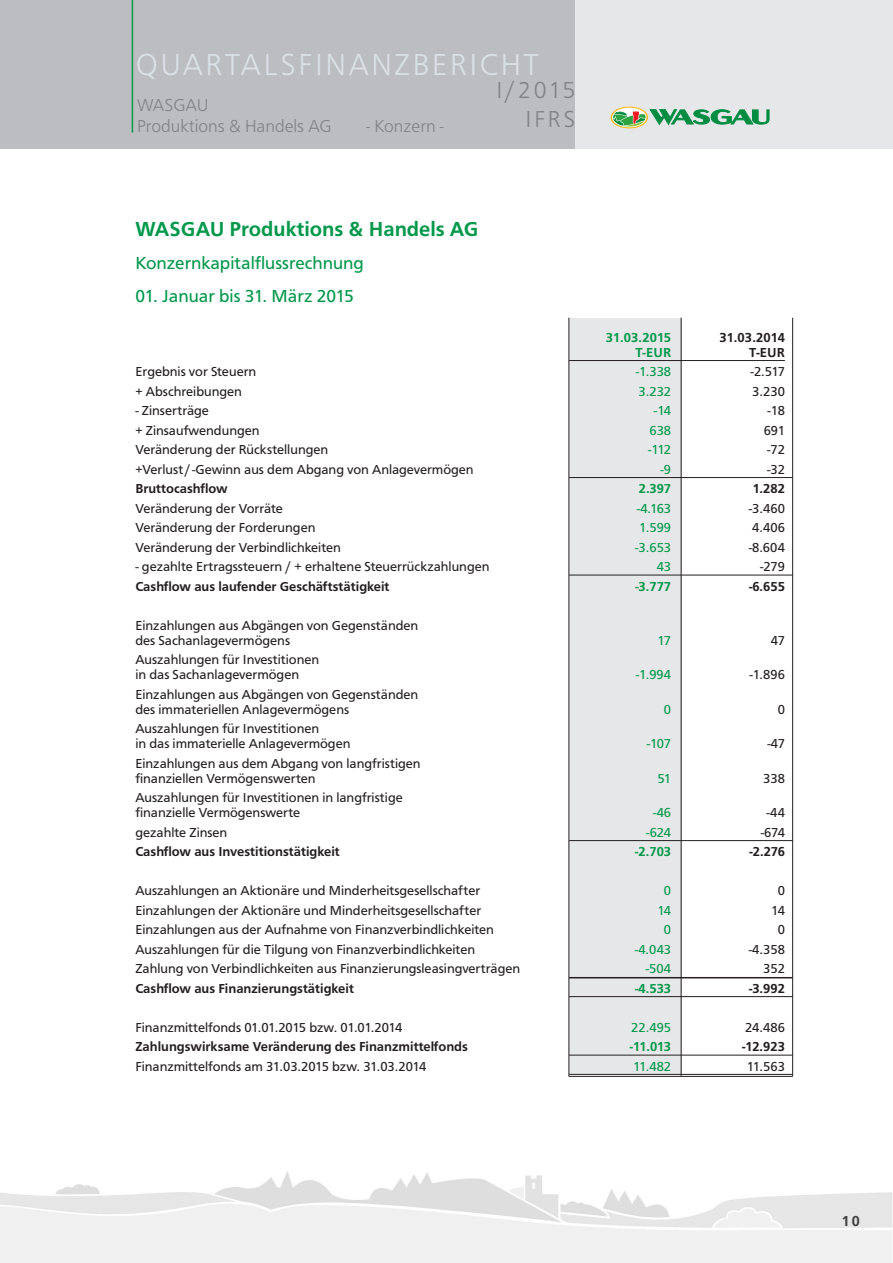
<style>
.page{position:relative;width:893px;height:1263px;background:#fff}
.page>*{position:absolute;margin:0;border:0;box-sizing:border-box;transform-origin:0 0}
.t1{font:300 31.5px "Frutus T";letter-spacing:.08em;color:#dae2e7}
.t2{font:300 24px/28.8px "Frutus T";letter-spacing:.12em;color:#808285;text-align:right}
.t3{font:500 21px "Frutus T";color:#00984a}
.t4{font:18px "Frutus T";color:#00984a}
.t5{font:300 18px/21.6px "Frutus T";color:#808285}
.t6{font:500 15px "Frutus T";color:#3e3e3f}
.t7{font:13.5px/15px "Frutus T";color:#231f20}
.t8{font:500 13.5px "Frutus T";color:#231f20}
.t9{font:13.5px "Frutus T";color:#00984a}
.t10{font:500 13.5px "Frutus T";color:#00984a}
</style>
<div class="page">
<img style="left:293px;top:1172px;width:301px;height:35px">
<div style="left:544px;top:0;width:349px;height:149px;background:#e6e7e9"></div>
<div style="left:0;top:0;width:575px;height:149px;background:#bcbdc0"></div>
<hr style="left:132px;top:0;width:1px;height:132px;background:#00984a">
<svg style="left:611px;top:107px;width:37px;height:21px"></svg>
<div style="left:613px;top:108px;width:33px;height:19px;background:#fff;border-radius:50%"></div>
<svg style="left:613px;top:109px;width:156px;height:18px"></svg>
<div style="left:569px;top:318px;width:112px;height:756px;background:#e6e7e9"></div>
<hr style="left:569px;top:318px;width:1px;height:759px;background:#231f20">
<hr style="left:681px;top:318px;width:1px;height:758px;background:#231f20">
<hr style="left:792px;top:318px;width:1px;height:758px;background:#231f20">
<hr style="left:569px;top:360px;width:216px;height:1px;background:#231f20">
<hr style="left:569px;top:477px;width:224px;height:1px;background:#231f20">
<hr style="left:569px;top:575px;width:224px;height:1px;background:#231f20">
<hr style="left:569px;top:840px;width:224px;height:1px;background:#231f20">
<hr style="left:569px;top:977px;width:224px;height:1px;background:#231f20">
<hr style="left:569px;top:996px;width:224px;height:1px;background:#231f20">
<hr style="left:569px;top:1055px;width:224px;height:1px;background:#231f20">
<hr style="left:569px;top:1074px;width:224px;height:1px;background:#231f20">
<hr style="left:569px;top:1076px;width:224px;height:1px;background:#231f20">
<h1 class="t1" style="left:136px;top:53px;width:405px">QUARTALSFINANZBERICHT</h1>
<h3 class="t5" style="left:137px;top:95px;width:196px">WASGAU<br>Produktions &amp; Handels AG</h3>
<h2 class="t2" style="left:496px;top:78px;width:80px">I/2015<br>IFRS</h2>
<h3 class="t5" style="left:366px;top:117px;width:79px">- Konzern -</h3>
<h3 class="t3" style="left:135px;top:220px;width:345px">WASGAU Produktions &amp; Handels AG</h3>
<h3 class="t4" style="left:135px;top:256px;width:230px">Konzernkapitalflussrechnung</h3>
<h3 class="t4" style="left:135px;top:289px;width:220px">01. Januar bis 31. März 2015</h3>
<p class="t10" style="left:606px;top:332px;width:67px">31.03.2015</p>
<p class="t8" style="left:720px;top:332px;width:67px">31.03.2014</p>
<p class="t10" style="left:635px;top:347px;width:37px">T-EUR</p>
<p class="t8" style="left:749px;top:347px;width:37px">T-EUR</p>
<p class="t7" style="left:135px;top:365px;width:122px">Ergebnis vor Steuern</p>
<p class="t9" style="left:636px;top:366px;width:37px">-1.338</p>
<p class="t7" style="left:751px;top:365px;width:36px">-2.517</p>
<p class="t7" style="left:135px;top:385px;width:108px">+ Abschreibungen</p>
<p class="t9" style="left:638px;top:386px;width:34px">3.232</p>
<p class="t7" style="left:752px;top:385px;width:34px">3.230</p>
<p class="t7" style="left:135px;top:404px;width:75px">- Zinserträge</p>
<p class="t9" style="left:654px;top:405px;width:19px">-14</p>
<p class="t7" style="left:768px;top:404px;width:19px">-18</p>
<p class="t7" style="left:135px;top:424px;width:126px">+ Zinsaufwendungen</p>
<p class="t9" style="left:649px;top:425px;width:23px">638</p>
<p class="t7" style="left:764px;top:424px;width:23px">691</p>
<p class="t7" style="left:135px;top:443px;width:194px">Veränderung der Rückstellungen</p>
<p class="t9" style="left:648px;top:444px;width:25px">-112</p>
<p class="t7" style="left:767px;top:443px;width:19px">-72</p>
<p class="t7" style="left:135px;top:463px;width:340px">+Verlust/-Gewinn aus dem Abgang von Anlagevermögen</p>
<p class="t9" style="left:660px;top:464px;width:12px">-9</p>
<p class="t7" style="left:767px;top:463px;width:19px">-32</p>
<p class="t8" style="left:135px;top:483px;width:94px">Bruttocashflow</p>
<p class="t10" style="left:639px;top:483px;width:34px">2.397</p>
<p class="t8" style="left:753px;top:483px;width:34px">1.282</p>
<p class="t7" style="left:135px;top:502px;width:149px">Veränderung der Vorräte</p>
<p class="t9" style="left:637px;top:503px;width:36px">-4.163</p>
<p class="t7" style="left:749px;top:502px;width:37px">-3.460</p>
<p class="t7" style="left:135px;top:521px;width:182px">Veränderung der Forderungen</p>
<p class="t9" style="left:639px;top:522px;width:33px">1.599</p>
<p class="t7" style="left:752px;top:521px;width:34px">4.406</p>
<p class="t7" style="left:135px;top:541px;width:207px">Veränderung der Verbindlichkeiten</p>
<p class="t9" style="left:635px;top:542px;width:37px">-3.653</p>
<p class="t7" style="left:749px;top:541px;width:38px">-8.604</p>
<p class="t7" style="left:135px;top:560px;width:356px">- gezahlte Ertragssteuern / + erhaltene Steuerrückzahlungen</p>
<p class="t9" style="left:657px;top:561px;width:16px">43</p>
<p class="t7" style="left:760px;top:560px;width:26px">-279</p>
<p class="t8" style="left:135px;top:581px;width:256px">Cashflow aus laufender Geschäftstätigkeit</p>
<p class="t10" style="left:635px;top:581px;width:37px">-3.777</p>
<p class="t8" style="left:749px;top:581px;width:37px">-6.655</p>
<p class="t7" style="left:135px;top:619px;width:284px">Einzahlungen aus Abgängen von Gegenständen des Sachanlagevermögens</p>
<p class="t9" style="left:658px;top:635px;width:15px">17</p>
<p class="t7" style="left:771px;top:634px;width:16px">47</p>
<p class="t7" style="left:135px;top:653px;width:185px">Auszahlungen für Investitionen in das Sachanlagevermögen</p>
<p class="t7" style="left:135px;top:688px;width:284px">Einzahlungen aus Abgängen von Gegenständen des immateriellen Anlagevermögens</p>
<p class="t7" style="left:135px;top:722px;width:217px">Auszahlungen für Investitionen<br>in das immaterielle Anlagevermögen</p>
<p class="t7" style="left:135px;top:757px;width:287px">Einzahlungen aus dem Abgang von langfristigen finanziellen Vermögenswerten</p>
<p class="t7" style="left:135px;top:791px;width:269px">Auszahlungen für Investitionen in langfristige finanzielle Vermögenswerte</p>
<p class="t9" style="left:636px;top:669px;width:37px">-1.994</p>
<p class="t7" style="left:749px;top:668px;width:37px">-1.896</p>
<p class="t9" style="left:664px;top:704px;width:9px">0</p>
<p class="t7" style="left:778px;top:703px;width:9px">0</p>
<p class="t9" style="left:647px;top:738px;width:26px">-107</p>
<p class="t7" style="left:767px;top:737px;width:19px">-47</p>
<p class="t9" style="left:657px;top:773px;width:15px">51</p>
<p class="t7" style="left:763px;top:772px;width:23px">338</p>
<p class="t9" style="left:653px;top:807px;width:19px">-46</p>
<p class="t7" style="left:767px;top:806px;width:20px">-44</p>
<p class="t7" style="left:135px;top:826px;width:93px">gezahlte Zinsen</p>
<p class="t9" style="left:646px;top:827px;width:26px">-624</p>
<p class="t7" style="left:761px;top:826px;width:26px">-674</p>
<p class="t8" style="left:135px;top:846px;width:206px">Cashflow aus Investitionstätigkeit</p>
<p class="t10" style="left:635px;top:846px;width:37px">-2.703</p>
<p class="t8" style="left:749px;top:846px;width:37px">-2.276</p>
<p class="t7" style="left:135px;top:884px;width:346px">Auszahlungen an Aktionäre und Minderheitsgesellschafter</p>
<p class="t9" style="left:664px;top:885px;width:9px">0</p>
<p class="t7" style="left:778px;top:884px;width:9px">0</p>
<p class="t7" style="left:135px;top:904px;width:347px">Einzahlungen der Aktionäre und Minderheitsgesellschafter</p>
<p class="t9" style="left:657px;top:905px;width:15px">14</p>
<p class="t7" style="left:771px;top:904px;width:15px">14</p>
<p class="t7" style="left:135px;top:923px;width:360px">Einzahlungen aus der Aufnahme von Finanzverbindlichkeiten</p>
<p class="t9" style="left:664px;top:924px;width:9px">0</p>
<p class="t7" style="left:778px;top:923px;width:9px">0</p>
<p class="t7" style="left:135px;top:943px;width:341px">Auszahlungen für die Tilgung von Finanzverbindlichkeiten</p>
<p class="t9" style="left:635px;top:944px;width:38px">-4.043</p>
<p class="t7" style="left:749px;top:943px;width:37px">-4.358</p>
<p class="t7" style="left:135px;top:962px;width:386px">Zahlung von Verbindlichkeiten aus Finanzierungsleasingverträgen</p>
<p class="t9" style="left:646px;top:963px;width:27px">-504</p>
<p class="t7" style="left:763px;top:962px;width:23px">352</p>
<p class="t8" style="left:135px;top:983px;width:220px">Cashflow aus Finanzierungstätigkeit</p>
<p class="t10" style="left:635px;top:983px;width:37px">-4.533</p>
<p class="t8" style="left:749px;top:983px;width:37px">-3.992</p>
<p class="t7" style="left:135px;top:1021px;width:268px">Finanzmittelfonds 01.01.2015 bzw. 01.01.2014</p>
<p class="t9" style="left:631px;top:1022px;width:41px">22.495</p>
<p class="t7" style="left:745px;top:1021px;width:41px">24.486</p>
<p class="t8" style="left:135px;top:1041px;width:334px">Zahlungswirksame Veränderung des Finanzmittelfonds</p>
<p class="t10" style="left:630px;top:1041px;width:43px">-11.013</p>
<p class="t8" style="left:742px;top:1041px;width:44px">-12.923</p>
<p class="t7" style="left:135px;top:1060px;width:292px">Finanzmittelfonds am 31.03.2015 bzw. 31.03.2014</p>
<p class="t9" style="left:633px;top:1061px;width:39px">11.482</p>
<p class="t7" style="left:747px;top:1060px;width:39px">11.563</p>
<p class="t6" style="left:842px;top:1215px;width:19px">10</p>
</div>
